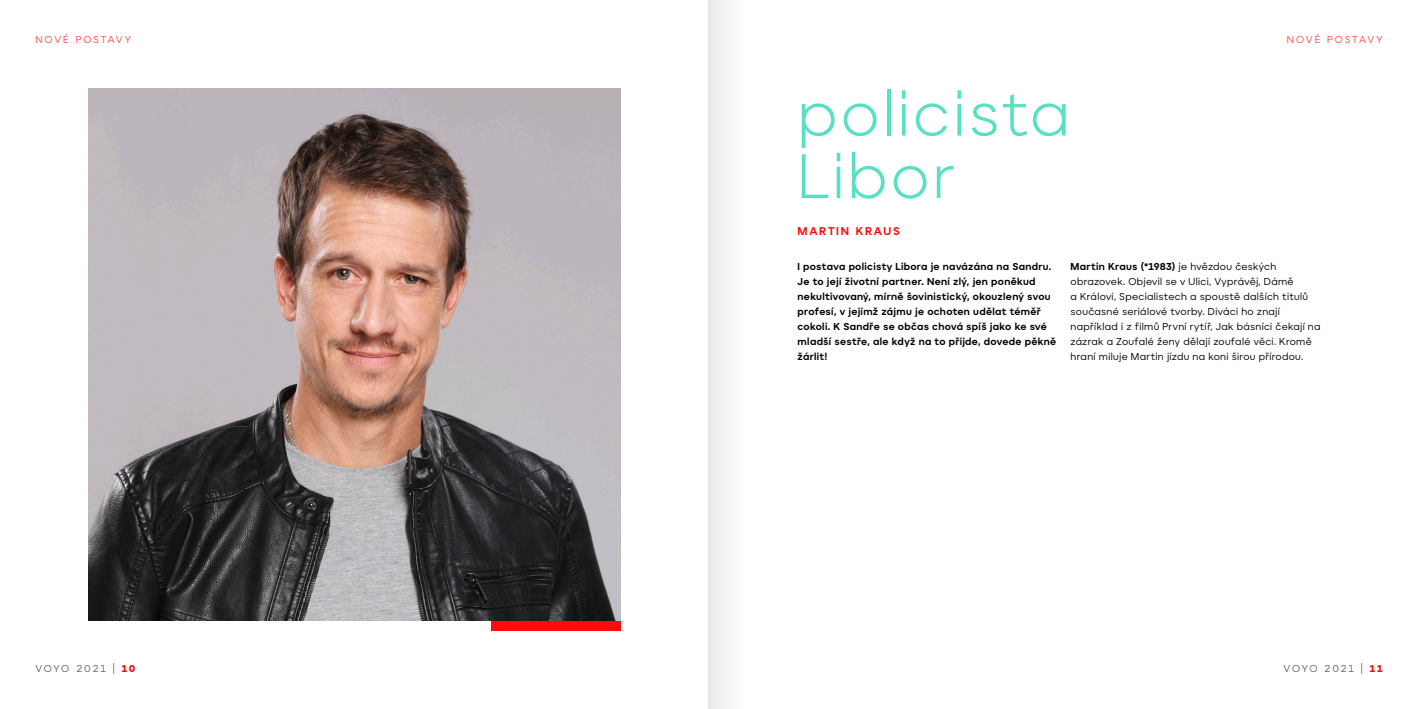
<style>
.page{position:relative;width:1418px;height:709px;background:#fff}
.page>*{position:absolute;margin:0;border:0;box-sizing:border-box;transform-origin:0 0}
.t1{font:62.5px/62.5px "Organica L";letter-spacing:.05em;color:#57e0c3}
.t2{font:700 11.25px "Organica R";letter-spacing:.15em;color:#ff0b0b}
.t3{font:10px/15px "Organica R";letter-spacing:.03em;color:#000}
.t4{font:700 10px/15px "Organica R";letter-spacing:.03em;color:#000}
.t5{font:10px "Organica R";letter-spacing:.16em;color:#636362}
.t6{font:10px "Organica R";letter-spacing:.175em;color:#ff4d4d}
.s1{font-weight:700}
.s2{font-family:"Organica M";font-weight:700;color:#ff0b0b}
</style>
<div class="page">
<div style="left:709px;top:0;width:35px;height:709px;background:#f4f4f4"></div>
<div style="left:490px;top:620px;width:130px;height:11px;background:#ff0b0b"></div>
<img style="left:89px;top:89px;width:531px;height:531px">
<p class="t6" style="left:35px;top:34px;width:97px">NOVÉ POSTAVY</p>
<p class="t6" style="left:1286px;top:34px;width:97px">NOVÉ POSTAVY</p>
<p class="t1" style="left:797px;top:81px;width:274px">policista<br>Libor</p>
<p class="t2" style="left:797px;top:225px;width:104px">MARTIN KRAUS</p>
<p class="t4" style="left:797px;top:259px;width:260px">I postava policisty Libora je navázána na Sandru.<br>Je to její životní partner. Není zlý, jen poněkud nekultivovaný, mírně šovinistický, okouzlený svou profesí, v jejímž zájmu je ochoten udělat téměř cokoli. K Sandře se občas chová spíš jako ke své mladší sestře, ale když na to přijde, dovede pěkně žárlit!</p>
<p class="t3" style="left:1070px;top:259px;width:251px"><span class="s1">Martin Kraus (*1983)</span> je hvězdou českých obrazovek. Objevil se v Ulici, Vyprávěj, Dámě<br>a Královi, Specialistech a spoustě dalších titulů současné seriálové tvorby. Diváci ho znají například i z filmů První rytíř, Jak básníci čekají na zázrak a Zoufalé ženy dělají zoufalé věci. Kromě hraní miluje Martin jízdu na koni širou přírodou.</p>
<p class="t5" style="left:35px;top:662px;width:102px">VOYO 2021 | <span class="s2">10</span></p>
<p class="t5" style="left:1283px;top:662px;width:100px">VOYO 2021 | <span class="s2">11</span></p>
</div>
